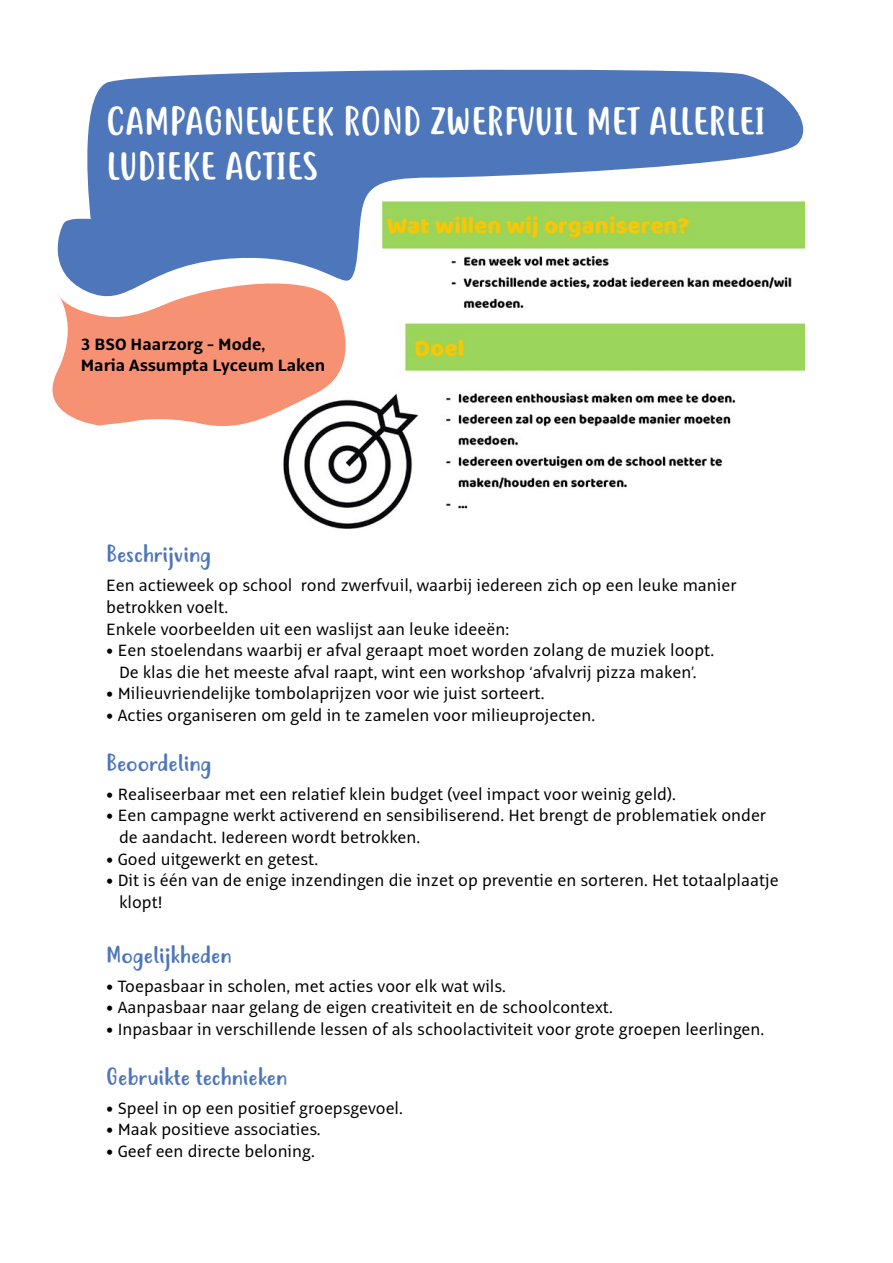
<style>
.page{position:relative;width:893px;height:1263px;background:#fff}
.page>*{position:absolute;margin:0;border:0;box-sizing:border-box;transform-origin:0 0}
.t1{font:37.5px/45px "Justtellmewhat";color:#fff}
.t2{font:22.5px "Justtellmewhat";color:#4e76ba}
.t3{font:18px/21.6px "Alto Pro";color:#000}
.t4{font:700 18px/21.6px "Alto Pro";color:#000}
</style>
<div class="page">
<img style="left:283px;top:322px;width:521px;height:207px">
<svg style="left:52px;top:310px;width:307px;height:123px;fill:#f69173"></svg>
<svg style="left:57px;top:69px;width:748px;height:241px;fill:#4e76ba"></svg>
<h1 class="t1" style="left:106px;top:103px;width:660px">CAMPAGNEWEEK ROND ZWERFVUIL MET ALLERLEI<br>LUDIEKE ACTIES</h1>
<p class="t4" style="left:81px;top:333px;width:246px">3 BSO Haarzorg - Mode,<br>Maria Assumpta Lyceum Laken</p>
<p class="t2" style="left:106px;top:540px;width:106px">Beschrijving</p>
<p class="t3" style="left:106px;top:575px;width:632px">Een actieweek op school rond zwerfvuil, waarbij iedereen zich op een leuke manier betrokken voelt.<br>Enkele voorbeelden uit een waslijst aan leuke ideeën:</p>
<p class="t3" style="left:106px;top:640px;width:609px;text-align:center">• Een stoelendans waarbij er afval geraapt moet worden zolang de muziek loopt.<br>De klas die het meeste afval raapt, wint een workshop ‘afvalvrij pizza maken’.</p>
<p class="t3" style="left:106px;top:683px;width:440px">• Milieuvriendelijke tombolaprijzen voor wie juist sorteert.</p>
<p class="t3" style="left:106px;top:704px;width:490px">• Acties organiseren om geld in te zamelen voor milieuprojecten.</p>
<p class="t2" style="left:106px;top:749px;width:107px">Beoordeling</p>
<p class="t3" style="left:106px;top:783px;width:571px">• Realiseerbaar met een relatief klein budget (veel impact voor weinig geld).</p>
<p class="t3" style="left:119px;top:805px;width:648px;text-indent:-13px">• Een campagne werkt activerend en sensibiliserend. Het brengt de problematiek onder de aandacht. Iedereen wordt betrokken.</p>
<p class="t3" style="left:106px;top:848px;width:213px">• Goed uitgewerkt en getest.</p>
<p class="t3" style="left:119px;top:870px;width:661px;text-indent:-13px">• Dit is één van de enige inzendingen die inzet op preventie en sorteren. Het totaalplaatje klopt!</p>
<p class="t2" style="left:106px;top:941px;width:127px">Mogelijkheden</p>
<p class="t3" style="left:106px;top:975px;width:401px">• Toepasbaar in scholen, met acties voor elk wat wils.</p>
<p class="t3" style="left:106px;top:997px;width:508px">• Aanpasbaar naar gelang de eigen creativiteit en de schoolcontext.</p>
<p class="t3" style="left:106px;top:1018px;width:659px">• Inpasbaar in verschillende lessen of als schoolactiviteit voor grote groepen leerlingen.</p>
<p class="t2" style="left:106px;top:1063px;width:182px">Gebruikte technieken</p>
<p class="t3" style="left:106px;top:1097px;width:298px">• Speel in op een positief groepsgevoel.</p>
<p class="t3" style="left:106px;top:1119px;width:216px">• Maak positieve associaties.</p>
<p class="t3" style="left:106px;top:1140px;width:210px">• Geef een directe beloning.</p>
</div>
